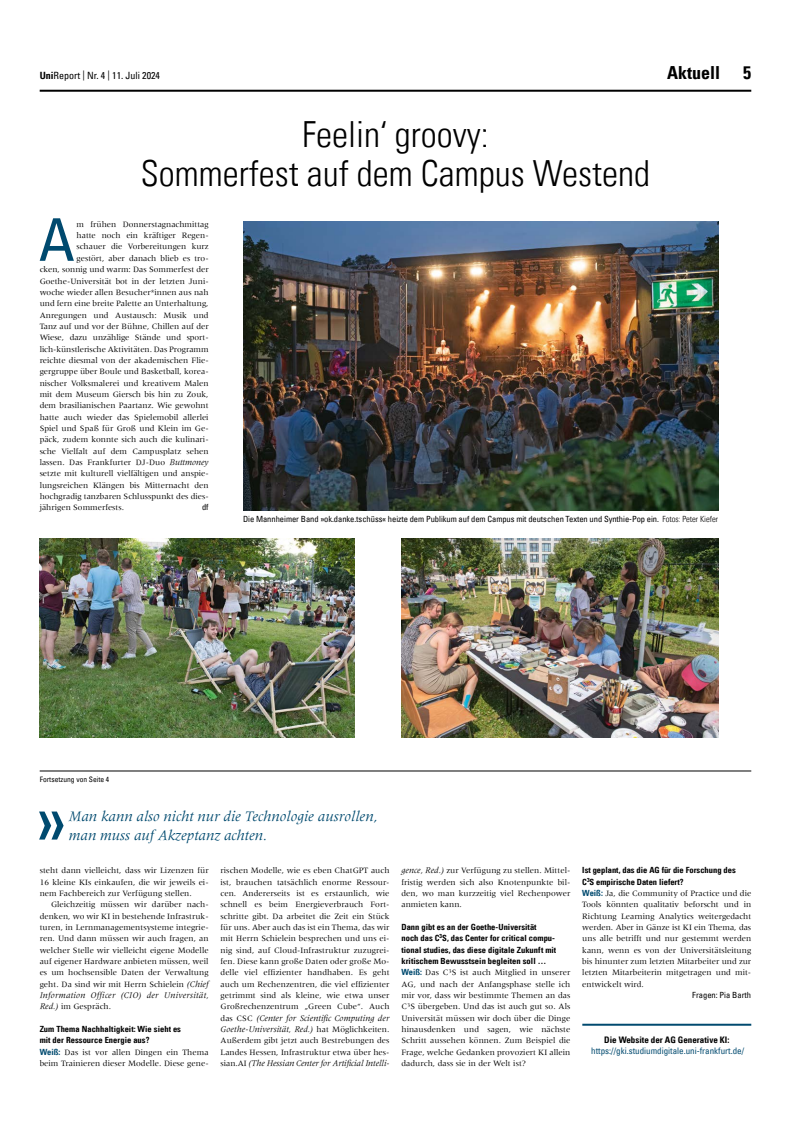
<style>
.page{position:relative;width:808px;height:1134px;background:#fff}
.page>*{position:absolute;margin:0;border:0;box-sizing:border-box;transform-origin:0 0}
.t1{font:condensed 72px "Univers";color:#004a6f}
.t2{font:condensed 58.9px "Univers Com 57";color:#004a6f}
.t3{font:36px/39px "Univers Com 47 Light Cond";color:#000;text-align:center}
.t4{font:18px "Univers Com 67 Bold Cond";color:#000}
.t5{font:italic 15px "Meridien Com";color:#004a6f}
.t6{font:condensed 10px "Univers Com 57";color:#000}
.t7{font:italic 9px/11.3px "Meridien Com";letter-spacing:.005em;color:#000}
.t8{font:condensed 9px "Univers Com 57";color:#004a6f}
.t9{font:italic 9px "Meridien Com";letter-spacing:.025em;color:#000}
.t10{font:9px "Univers Com 67 Bold Cond";color:#000}
.t11{font:8.5px/11.3px "Meridien";color:#000;text-align:justify}
.t12{font:8.5px/11.3px "Univers Com 67 Bold Cond";letter-spacing:.005em;color:#000}
.t13{font:condensed 8.5px "Univers Com 57";letter-spacing:-.005em;color:#000}
.t14{font:condensed 7.5px "Univers Com 57";color:#000}
.s1{font-family:"Univers Com 67 Bold Cond";font-stretch:normal}
.s2{font-family:"Meridien Com";font-style:italic;font-size:9px}
.s3{font-family:"Univers Com 47 Light Cond";font-stretch:normal}
.s4{font-family:"Univers Com 67 Bold Cond";color:#004a6f}
.s5{font-family:"Meridien";font-style:normal;font-size:8.5px}
</style>
<div class="page">
<hr style="left:40px;top:90px;width:711px;height:2px;background:#000">
<hr style="left:582px;top:1024px;width:169px;height:2px;background:#004a6f">
<hr style="left:40px;top:771px;width:711px;height:1px;background:#000">
<img style="left:243px;top:222px;width:475px;height:288px">
<img style="left:401px;top:539px;width:318px;height:198px">
<img style="left:40px;top:539px;width:314px;height:198px">
<p class="t6" style="left:40px;top:69px;width:122px"><span class="s1">Uni</span>Report | Nr. 4 | 11. Juli 2024</p>
<h3 class="t4" style="left:667px;top:62px;width:55px">Aktuell</h3>
<h3 class="t4" style="left:743px;top:62px;width:9px">5</h3>
<h3 class="t3" style="left:141px;top:115px;width:511px">Feelin‘ groovy:<br>Sommerfest auf dem Campus Westend</h3>
<h2 class="t2" style="left:39px;top:203px;width:37px">A</h2>
<p class="t11" style="left:77px;top:218px;width:134px">m frühen Donnerstagnachmittag</p>
<p class="t11" style="left:77px;top:230px;width:134px">hatte noch ein kräftiger Regen-</p>
<p class="t11" style="left:77px;top:241px;width:134px">schauer die Vorbereitungen kurz</p>
<p class="t11" style="left:77px;top:252px;width:134px">gestört, aber danach blieb es tro-</p>
<p class="t11" style="left:40px;top:264px;width:170px">cken, sonnig und warm: Das Sommerfest der</p>
<p class="t11" style="left:40px;top:275px;width:170px">Goethe-Universität bot in der letzten Juni-</p>
<p class="t11" style="left:40px;top:286px;width:170px">woche wieder allen Besucher*innen aus nah</p>
<p class="t11" style="left:40px;top:298px;width:170px">und fern eine breite Palette an Unterhaltung,</p>
<p class="t11" style="left:40px;top:309px;width:170px">Anregungen und Austausch: Musik und</p>
<p class="t11" style="left:40px;top:320px;width:170px">Tanz auf und vor der Bühne, Chillen auf der</p>
<p class="t11" style="left:40px;top:332px;width:170px">Wiese, dazu unzählige Stände und sport-</p>
<p class="t11" style="left:40px;top:343px;width:170px">lich-künstlerische Aktivitäten. Das Programm</p>
<p class="t11" style="left:40px;top:354px;width:170px">reichte diesmal von der akademischen Flie-</p>
<p class="t11" style="left:40px;top:366px;width:170px">gergruppe über Boule und Basketball, korea-</p>
<p class="t11" style="left:40px;top:377px;width:170px">nischer Volksmalerei und kreativem Malen</p>
<p class="t11" style="left:40px;top:388px;width:170px">mit dem Museum Giersch bis hin zu Zouk,</p>
<p class="t11" style="left:40px;top:400px;width:170px">dem brasilianischen Paartanz. Wie gewohnt</p>
<p class="t11" style="left:40px;top:411px;width:170px">hatte auch wieder das Spielemobil allerlei</p>
<p class="t11" style="left:40px;top:422px;width:170px">Spiel und Spaß für Groß und Klein im Ge-</p>
<p class="t11" style="left:40px;top:434px;width:170px">päck, zudem konnte sich auch die kulinari-</p>
<p class="t11" style="left:40px;top:445px;width:170px">sche Vielfalt auf dem Campusplatz sehen</p>
<p class="t11" style="left:40px;top:456px;width:170px">lassen. Das Frankfurter DJ-Duo <span class="s2">Buttmoney</span></p>
<p class="t11" style="left:40px;top:468px;width:170px">setzte mit kulturell vielfältigen und anspie-</p>
<p class="t11" style="left:40px;top:479px;width:170px">lungsreichen Klängen bis Mitternacht den</p>
<p class="t11" style="left:40px;top:490px;width:170px">hochgradig tanzbaren Schlusspunkt des dies-</p>
<p class="t11" style="left:40px;top:502px;width:86px">jährigen Sommerfests.</p>
<p class="t13" style="left:202px;top:502px;width:8px">df</p>
<p class="t13" style="left:243px;top:513px;width:477px">Die Mannheimer Band »ok.danke.tschüss« heizte dem Publikum auf dem Campus mit deutschen Texten und Synthie-Pop ein. <span class="s3">Fotos: Peter Kiefer</span></p>
<p class="t14" style="left:40px;top:775px;width:71px">Fortsetzung von Seite 4</p>
<h3 class="t5" style="left:69px;top:807px;width:310px">Man kann also nicht nur die Technologie ausrollen,</h3>
<h1 class="t1" style="left:34px;top:774px;width:33px">»</h1>
<h3 class="t5" style="left:69px;top:826px;width:200px">man muss auf Akzeptanz achten.</h3>
<p class="t11" style="left:40px;top:865px;width:170px">steht dann vielleicht, dass wir Lizenzen für 16 kleine KIs einkaufen, die wir jeweils ei&shy;nem Fachbereich zur Verfügung stellen.</p>
<p class="t11" style="left:40px;top:899px;width:170px;text-indent:11px">Gleichzeitig müssen wir darüber nach&shy;denken, wo wir KI in bestehende Infrastruk&shy;turen, in Lernmanagementsysteme integrie&shy;ren. Und dann müssen wir auch fragen, an welcher Stelle wir vielleicht eigene Modelle auf eigener Hardware anbieten müssen, weil es um hochsensible Daten der Verwaltung geht. Da sind wir mit Herrn Schielein <span class="s2">(Chief</span></p>
<p class="t9" style="left:40px;top:990px;width:170px">Information Officer (CIO) der Universität,</p>
<p class="t11" style="left:40px;top:1001px;width:73px"><span class="s2">Red.)</span> im Gespräch.</p>
<p class="t12" style="left:40px;top:1023px;width:143px">Zum Thema Nachhaltigkeit: Wie sieht es mit der Ressource Energie aus?</p>
<p class="t11" style="left:40px;top:1046px;width:170px"><span class="s4">Weiß:</span> Das ist vor allen Dingen ein Thema beim Trainieren dieser Modelle. Diese gene-</p>
<p class="t11" style="left:221px;top:865px;width:170px">rischen Modelle, wie es eben ChatGPT auch ist, brauchen tatsächlich enorme Ressour&shy;cen. Andererseits ist es erstaunlich, wie schnell es beim Energieverbrauch Fort&shy;schritte gibt. Da arbeitet die Zeit ein Stück für uns. Aber auch das ist ein Thema, das wir mit Herrn Schielein besprechen und uns ei&shy;nig sind, auf Cloud-Infrastruktur zuzugrei&shy;fen. Diese kann große Daten oder große Mo&shy;delle viel effizienter handhaben. Es geht auch um Rechenzentren, die viel effizienter getrimmt sind als kleine, wie etwa unser Großrechenzentrum „Green Cube“. Auch</p>
<p class="t7" style="left:221px;top:1012px;width:170px"><span class="s5">das CSC</span> (Center for Scientific Computing der<br>Goethe-Universität, Red.) <span class="s5">hat Möglichkeiten.</span></p>
<p class="t11" style="left:221px;top:1035px;width:170px">Außerdem gibt jetzt auch Bestrebungen des<br>Landes Hessen, Infrastruktur etwa über hes-</p>
<p class="t7" style="left:221px;top:1057px;width:170px"><span class="s5">sian.AI</span> (The Hessian Center for Artificial Intelli-</p>
<p class="t11" style="left:401px;top:865px;width:170px"><span class="s2">gence, Red.)</span> zur Verfügung zu stellen. Mittel&shy;fristig werden sich also Knotenpunkte bil&shy;den, wo man kurzzeitig viel Rechenpower anmieten kann.</p>
<p class="t12" style="left:401px;top:921px;width:156px">Dann gibt es an der Goethe-Universität<br>noch das C<sup>3</sup>S, das Center for critical compu&shy;tional studies, das diese digitale Zukunft mit kritischem Bewusstsein begleiten soll …</p>
<p class="t11" style="left:401px;top:967px;width:170px"><span class="s4">Weiß:</span> Das C<sup>3</sup>S ist auch Mitglied in unserer AG, und nach der Anfangsphase stelle ich mir vor, dass wir bestimmte Themen an das C<sup>3</sup>S übergeben. Und das ist auch gut so. Als Universität müssen wir doch über die Dinge hinausdenken und sagen, wie nächste Schritt aussehen können. Zum Beispiel die Frage, welche Gedanken provoziert KI allein dadurch, dass sie in der Welt ist?</p>
<p class="t12" style="left:582px;top:864px;width:155px">Ist geplant, das die AG für die Forschung des<br>C<sup>3</sup>S empirische Daten liefert?</p>
<p class="t11" style="left:582px;top:887px;width:170px"><span class="s4">Weiß:</span> Ja, die Community of Practice und die Tools könnten qualitativ beforscht und in Richtung Learning Analytics weitergedacht werden. Aber in Gänze ist KI ein Thema, das uns alle betrifft und nur gestemmt werden kann, wenn es von der Universitätsleitung bis hinunter zum letzten Mitarbeiter und zur letzten Mitarbeiterin mitgetragen und mit&shy;entwickelt wird.</p>
<p class="t13" style="left:692px;top:989px;width:60px">Fragen: Pia Barth</p>
<p class="t10" style="left:604px;top:1034px;width:127px">Die Website der AG Generative KI:</p>
<p class="t8" style="left:591px;top:1045px;width:154px">https://gki.studiumdigitale.uni-frankfurt.de/</p>
</div>
